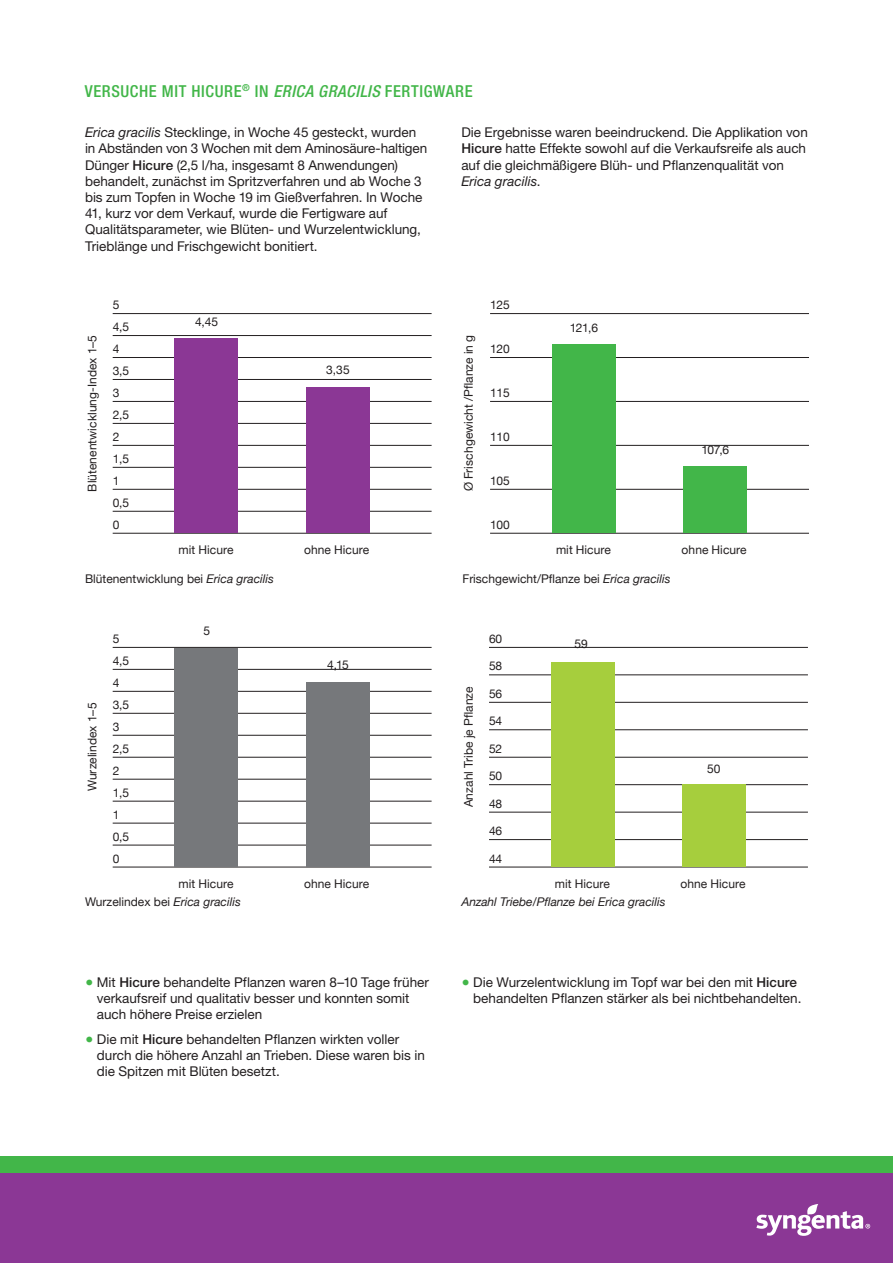
<style>
.page{position:relative;width:893px;height:1263px;background:#fff}
.page>*{position:absolute;margin:0;border:0;box-sizing:border-box;transform-origin:0 0}
.t1{font:500 condensed 16.5px "Helvetica Neue LT Std";letter-spacing:.04em;color:#42b649}
.t2{font:13.5px/16.2px "Helvetica Neue LT Std";color:#231f20}
.t3{font:12px/21.9px "Helvetica Neue";color:#231f20}
.t4{font:italic 12px "Helvetica Neue";color:#231f20}
.s1{font-style:italic}
.s2{font-weight:500}
.s3{font-family:"Helvetica Neue";color:#42b649}
</style>
<div class="page">
<div style="left:0;top:1157px;width:893px;height:17px;background:#42b649"></div>
<div style="left:0;top:1174px;width:893px;height:89px;background:#8b3795"></div>
<svg style="left:756px;top:1204px;width:114px;height:32px"></svg>
<hr style="left:113px;top:313px;width:319px;height:1px;background:#231f20">
<hr style="left:113px;top:335px;width:319px;height:1px;background:#231f20">
<hr style="left:113px;top:357px;width:319px;height:1px;background:#231f20">
<hr style="left:113px;top:379px;width:319px;height:1px;background:#231f20">
<hr style="left:113px;top:401px;width:319px;height:1px;background:#231f20">
<hr style="left:113px;top:423px;width:319px;height:1px;background:#231f20">
<hr style="left:113px;top:445px;width:319px;height:1px;background:#231f20">
<hr style="left:113px;top:467px;width:319px;height:1px;background:#231f20">
<hr style="left:113px;top:489px;width:319px;height:1px;background:#231f20">
<hr style="left:113px;top:511px;width:319px;height:1px;background:#231f20">
<hr style="left:113px;top:533px;width:319px;height:1px;background:#231f20">
<hr style="left:113px;top:647px;width:319px;height:1px;background:#231f20">
<hr style="left:113px;top:669px;width:319px;height:1px;background:#231f20">
<hr style="left:113px;top:691px;width:319px;height:1px;background:#231f20">
<hr style="left:113px;top:713px;width:319px;height:1px;background:#231f20">
<hr style="left:113px;top:735px;width:319px;height:1px;background:#231f20">
<hr style="left:113px;top:757px;width:319px;height:1px;background:#231f20">
<hr style="left:113px;top:779px;width:319px;height:1px;background:#231f20">
<hr style="left:113px;top:801px;width:319px;height:1px;background:#231f20">
<hr style="left:113px;top:823px;width:319px;height:1px;background:#231f20">
<hr style="left:113px;top:845px;width:319px;height:1px;background:#231f20">
<hr style="left:113px;top:867px;width:319px;height:1px;background:#231f20">
<hr style="left:489px;top:647px;width:319px;height:1px;background:#231f20">
<hr style="left:489px;top:675px;width:319px;height:1px;background:#231f20">
<hr style="left:489px;top:702px;width:319px;height:1px;background:#231f20">
<hr style="left:489px;top:729px;width:319px;height:1px;background:#231f20">
<hr style="left:489px;top:757px;width:319px;height:1px;background:#231f20">
<hr style="left:489px;top:784px;width:319px;height:1px;background:#231f20">
<hr style="left:489px;top:812px;width:319px;height:1px;background:#231f20">
<hr style="left:489px;top:839px;width:319px;height:1px;background:#231f20">
<hr style="left:489px;top:867px;width:319px;height:1px;background:#231f20">
<hr style="left:490px;top:313px;width:319px;height:1px;background:#231f20">
<hr style="left:490px;top:357px;width:319px;height:1px;background:#231f20">
<hr style="left:490px;top:401px;width:319px;height:1px;background:#231f20">
<hr style="left:490px;top:445px;width:319px;height:1px;background:#231f20">
<hr style="left:490px;top:489px;width:319px;height:1px;background:#231f20">
<hr style="left:490px;top:533px;width:319px;height:1px;background:#231f20">
<div style="left:174px;top:338px;width:64px;height:195px;background:#8b3795"></div>
<div style="left:174px;top:648px;width:64px;height:219px;background:#76787b"></div>
<div style="left:551px;top:662px;width:63px;height:205px;background:#a6ce3d"></div>
<div style="left:552px;top:344px;width:63px;height:189px;background:#42b649"></div>
<div style="left:306px;top:387px;width:64px;height:146px;background:#8b3795"></div>
<div style="left:306px;top:682px;width:64px;height:185px;background:#76787b"></div>
<div style="left:682px;top:784px;width:64px;height:83px;background:#a6ce3d"></div>
<div style="left:683px;top:467px;width:64px;height:66px;background:#42b649"></div>
<p class="t1" style="left:85px;top:81px;width:389px">VERSUCHE MIT HICURE<sup>®</sup> IN <span class="s1">ERICA GRACILIS</span> FERTIGWARE</p>
<p class="t2" style="left:85px;top:124px;width:344px"><span class="s1">Erica gracilis</span> Stecklinge, in Woche 45 gesteckt, wurden in Abständen von 3 Wochen mit dem Aminosäure-haltigen Dünger <span class="s2">Hicure</span> (2,5 l/ha, insgesamt 8 Anwendungen) behandelt, zunächst im Spritzverfahren und ab Woche 3 bis zum Topfen in Woche 19 im Gießverfahren. In Woche 41, kurz vor dem Verkauf, wurde die Fertigware auf Qualitätsparameter, wie Blüten- und Wurzelentwicklung, Trieblänge und Frischgewicht bonitiert.</p>
<p class="t2" style="left:461px;top:124px;width:348px">Die Ergebnisse waren beeindruckend. Die Applikation von <span class="s2">Hicure</span> hatte Effekte sowohl auf die Verkaufsreife als auch auf die gleichmäßigere Blüh- und Pflanzenqualität von <span class="s1">Erica gracilis</span>.</p>
<p class="t3" style="left:82px;top:492px;width:158px;rotate:-90deg">Blütenentwicklung-Index 1–5</p>
<p class="t3" style="left:113px;top:295px;width:18px">5<br>4,5<br>4<br>3,5<br>3<br>2,5<br>2<br>1,5<br>1<br>0,5<br>0</p>
<p class="t3" style="left:195px;top:311px;width:25px">4,45</p>
<p class="t3" style="left:326px;top:360px;width:25px">3,35</p>
<p class="t3" style="left:179px;top:539px;width:56px">mit Hicure</p>
<p class="t3" style="left:304px;top:539px;width:67px">ohne Hicure</p>
<p class="t3" style="left:458px;top:491px;width:158px;rotate:-90deg">Ø Frischgewicht /Pflanze in g</p>
<p class="t3" style="left:490px;top:295px;width:21px">125</p>
<p class="t3" style="left:490px;top:338px;width:21px">120</p>
<p class="t3" style="left:490px;top:382px;width:21px">115</p>
<p class="t3" style="left:490px;top:426px;width:21px">110</p>
<p class="t3" style="left:490px;top:470px;width:21px">105</p>
<p class="t3" style="left:490px;top:514px;width:21px">100</p>
<p class="t3" style="left:570px;top:317px;width:30px">121,6</p>
<p class="t3" style="left:701px;top:439px;width:29px">107,6</p>
<p class="t3" style="left:556px;top:539px;width:56px">mit Hicure</p>
<p class="t3" style="left:682px;top:539px;width:67px">ohne Hicure</p>
<p class="t3" style="left:85px;top:569px;width:190px">Blütenentwicklung bei <span class="s1">Erica gracilis</span></p>
<p class="t3" style="left:462px;top:569px;width:210px">Frischgewicht/Pflanze bei <span class="s1">Erica gracilis</span></p>
<p class="t3" style="left:82px;top:791px;width:90px;rotate:-90deg">Wurzelindex 1–5</p>
<p class="t3" style="left:203px;top:621px;width:8px">5</p>
<p class="t3" style="left:113px;top:628px;width:18px">5<br>4,5<br>4<br>3,5<br>3<br>2,5<br>2<br>1,5<br>1<br>0,5<br>0</p>
<p class="t3" style="left:489px;top:628px;width:15px">60</p>
<p class="t3" style="left:327px;top:654px;width:23px">4,15</p>
<p class="t3" style="left:489px;top:656px;width:15px">58</p>
<p class="t3" style="left:489px;top:683px;width:15px">56</p>
<p class="t3" style="left:489px;top:711px;width:15px">54</p>
<p class="t3" style="left:489px;top:738px;width:15px">52</p>
<p class="t3" style="left:489px;top:766px;width:15px">50</p>
<p class="t3" style="left:489px;top:793px;width:15px">48</p>
<p class="t3" style="left:489px;top:821px;width:15px">46</p>
<p class="t3" style="left:489px;top:848px;width:15px">44</p>
<p class="t3" style="left:458px;top:807px;width:122px;rotate:-90deg">Anzahl Tribe je Pflanze</p>
<p class="t3" style="left:575px;top:634px;width:15px">59</p>
<p class="t3" style="left:707px;top:758px;width:15px">50</p>
<p class="t3" style="left:179px;top:873px;width:56px">mit Hicure</p>
<p class="t3" style="left:304px;top:873px;width:67px">ohne Hicure</p>
<p class="t3" style="left:555px;top:873px;width:56px">mit Hicure</p>
<p class="t3" style="left:681px;top:873px;width:67px">ohne Hicure</p>
<p class="t3" style="left:85px;top:892px;width:157px">Wurzelindex bei <span class="s1">Erica gracilis</span></p>
<p class="t4" style="left:461px;top:893px;width:206px">Anzahl Triebe/Pflanze bei Erica gracilis</p>
<p class="t2" style="left:97px;top:973px;width:334px;text-indent:-12px"><span class="s3">●</span> Mit <span class="s2">Hicure</span> behandelte Pflanzen waren 8–10 Tage früher verkaufsreif und qualitativ besser und konnten somit auch höhere Preise erzielen</p>
<p class="t2" style="left:97px;top:1031px;width:329px;text-indent:-12px"><span class="s3">●</span> Die mit <span class="s2">Hicure</span> behandelten Pflanzen wirkten voller durch die höhere Anzahl an Trieben. Diese waren bis in die Spitzen mit Blüten besetzt.</p>
<p class="t2" style="left:473px;top:973px;width:330px;text-indent:-12px"><span class="s3">●</span> Die Wurzelentwicklung im Topf war bei den mit <span class="s2">Hicure </span>behandelten Pflanzen stärker als bei nichtbehandelten.</p>
</div>
